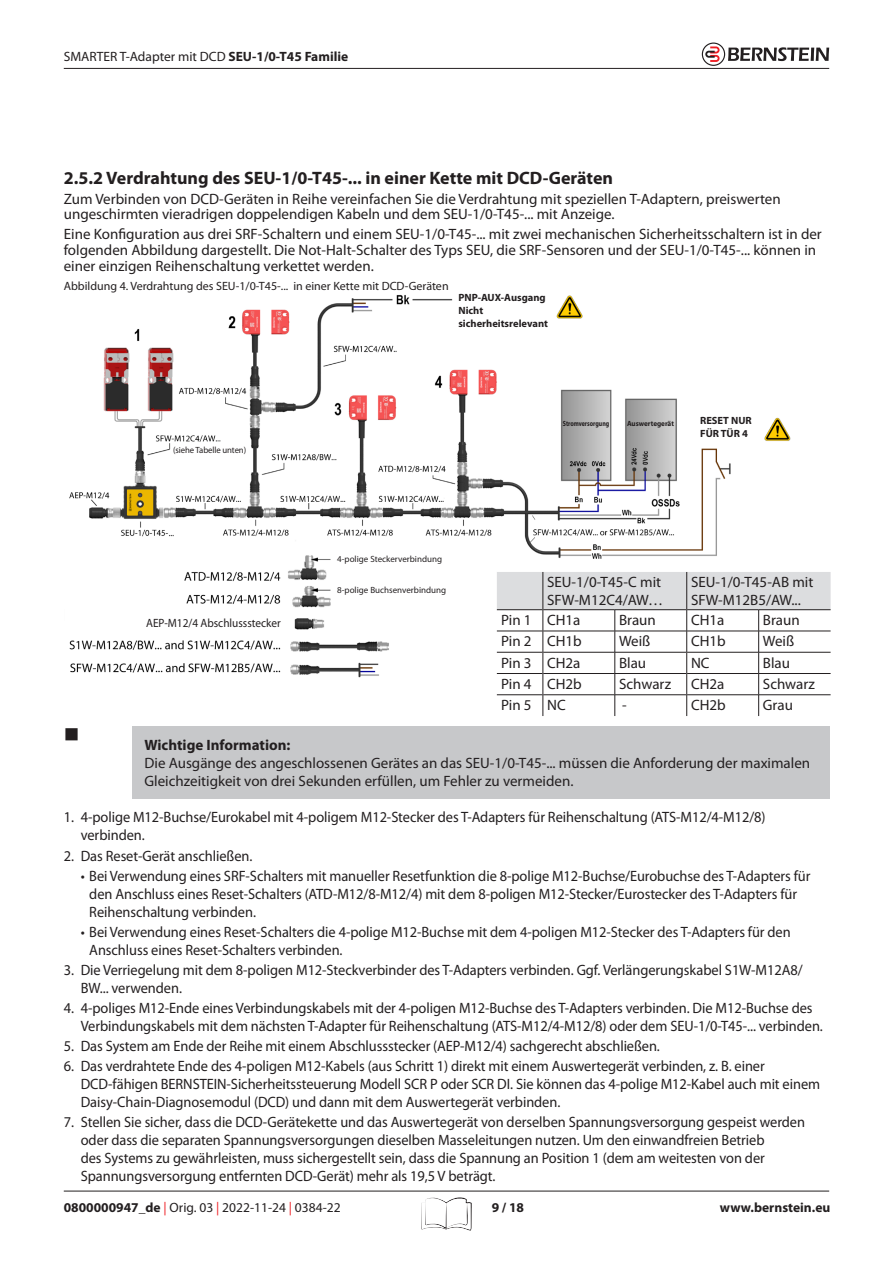
<style>
.page{position:relative;width:893px;height:1263px;background:#fff}
.page>*{position:absolute;margin:0;border:0;box-sizing:border-box;transform-origin:0 0}
.t1{font:21px "Wingdings";color:#231f20}
.t2{font:700 18px "Myriad Pro";color:#231f20}
.t3{font:15px/18px "Myriad Pro";letter-spacing:-.005em;color:#231f20;scale:.96 1}
.t4{font:15px/18px "Myriad Pro";letter-spacing:-.005em;color:#231f20}
.t5{font:700 15px "Myriad Pro";color:#231f20}
.t6{font:13.5px "Myriad Pro";color:#231f20}
.t7{font:700 13.5px "Myriad Pro";color:#231f20}
.t8{font:12px "Myriad Pro";color:#231f20}
.t9{font:12px "Myriad Pro";color:#231f20;scale:.94 1}
.t10{font:700 10.5px/12.6px "Myriad Pro";color:#231f20}
.t11{font:9px "Myriad Pro";color:#231f20}
.t12{font:700 7.5px "Myriad Pro";color:#231f20;scale:.79 1}
.t13{font:700 7.5px "Myriad Pro";color:#231f20;scale:.95 1}
.s1{font-weight:700}
.s2{color:#ee1d23}
</style>
<div class="page">
<hr style="left:64px;top:1191px;width:765px;height:1px;background:#231f20">
<hr style="left:64px;top:68px;width:765px;height:1px;background:#231f20">
<svg style="left:702px;top:43px;width:127px;height:23px"></svg>
<svg style="left:421px;top:1197px;width:51px;height:34px"></svg>
<div style="left:132px;top:726px;width:697px;height:73px;background:#c7c8ca"></div>
<img style="left:69px;top:295px;width:722px;height:383px">
<svg style="left:497px;top:572px;width:334px;height:144px"></svg>
<hr style="left:686px;top:572px;width:1px;height:38px;background:#231f20">
<div style="left:458px;top:293px;width:96px;height:39px;background:#fff"></div>
<div style="left:333px;top:547px;width:125px;height:24px;background:#fff"></div>
<div style="left:333px;top:579px;width:121px;height:20px;background:#fff"></div>
<div style="left:136px;top:616px;width:145px;height:13px;background:#fff"></div>
<p class="t6" style="left:64px;top:48px;width:286px">SMARTER T-Adapter mit DCD <span class="s1">SEU-1/0-T45 Familie</span></p>
<p class="t2" style="left:64px;top:166px;width:551px">2.5.2 Verdrahtung des SEU-1/0-T45-... in einer Kette mit DCD-Geräten</p>
<p class="t4" style="left:64px;top:190px;width:718px;line-height:15.8px">Zum Verbinden von DCD-Geräten in Reihe vereinfachen Sie die Verdrahtung mit speziellen T-Adaptern, preiswerten ungeschirmten vieradrigen doppelendigen Kabeln und dem SEU-1/0-T45-... mit Anzeige.</p>
<p class="t4" style="left:64px;top:226px;width:760px;line-height:15.8px">Eine Konfiguration aus drei SRF-Schaltern und einem SEU-1/0-T45-... mit zwei mechanischen Sicherheitsschaltern ist in der folgenden Abbildung dargestellt. Die Not-Halt-Schalter des Typs SEU, die SRF-Sensoren und der SEU-1/0-T45-... können in einer einzigen Reihenschaltung verkettet werden.</p>
<p class="t8" style="left:64px;top:278px;width:386px">Abbildung 4. Verdrahtung des SEU-1/0-T45-... in einer Kette mit DCD-Geräten</p>
<p class="t10" style="left:458px;top:291px;width:91px">PNP-AUX-Ausgang<br>Nicht sicherheitsrelevant</p>
<p class="t11" style="left:173px;top:445px;width:75px">(siehe Tabelle unten)</p>
<p class="t12" style="left:563px;top:418px;width:60px">Stromversorgung</p>
<p class="t13" style="left:627px;top:418px;width:51px">Auswertegerät</p>
<p class="t10" style="left:700px;top:414px;width:53px">RESET NUR<br>FÜR TÜR 4</p>
<p class="t9" style="left:146px;top:616px;width:145px">AEP-M12/4 Abschlussstecker</p>
<p class="t11" style="left:337px;top:554px;width:106px">4-polige Steckerverbindung</p>
<p class="t11" style="left:337px;top:584px;width:110px">8-polige Buchsenverbindung</p>
<p class="t4" style="left:547px;top:573px;width:118px">SEU-1/0-T45-C mit<br>SFW-M12C4/AW…</p>
<p class="t4" style="left:691px;top:573px;width:124px">SEU-1/0-T45-AB mit<br>SFW-M12B5/AW...</p>
<p class="t4" style="left:501px;top:611px;width:81px">Pin 1 CH1a</p>
<p class="t4" style="left:619px;top:611px;width:38px">Braun</p>
<p class="t4" style="left:691px;top:611px;width:35px">CH1a</p>
<p class="t4" style="left:763px;top:611px;width:38px">Braun</p>
<p class="t4" style="left:501px;top:632px;width:82px">Pin 2 CH1b</p>
<p class="t4" style="left:619px;top:632px;width:33px">Weiß</p>
<p class="t4" style="left:691px;top:632px;width:36px">CH1b</p>
<p class="t4" style="left:763px;top:632px;width:33px">Weiß</p>
<p class="t4" style="left:501px;top:653px;width:81px">Pin 3 CH2a</p>
<p class="t4" style="left:619px;top:653px;width:29px">Blau</p>
<p class="t4" style="left:691px;top:653px;width:20px">NC</p>
<p class="t4" style="left:763px;top:653px;width:29px">Blau</p>
<p class="t4" style="left:501px;top:675px;width:82px">Pin 4 CH2b</p>
<p class="t4" style="left:619px;top:675px;width:54px">Schwarz</p>
<p class="t4" style="left:691px;top:675px;width:35px">CH2a</p>
<p class="t4" style="left:763px;top:675px;width:54px">Schwarz</p>
<p class="t4" style="left:501px;top:696px;width:66px">Pin 5 NC</p>
<p class="t4" style="left:622px;top:696px;width:6px">-</p>
<p class="t4" style="left:691px;top:696px;width:36px">CH2b</p>
<p class="t4" style="left:763px;top:696px;width:32px">Grau</p>
<h1 class="t1" style="left:64px;top:723px;width:17px">■</h1>
<p class="t5" style="left:145px;top:735px;width:147px">Wichtige Information:</p>
<p class="t4" style="left:145px;top:754px;width:667px">Die Ausgänge des angeschlossenen Gerätes an das SEU-1/0-T45-... müssen die Anforderung der maximalen<br>Gleichzeitigkeit von drei Sekunden erfüllen, um Fehler zu vermeiden.</p>
<p class="t3" style="left:81px;top:808px;width:715px;text-indent:-17px">1. 4-polige M12-Buchse/Eurokabel mit 4-poligem M12-Stecker des T-Adapters für Reihenschaltung (ATS-M12/4-M12/8) verbinden.</p>
<p class="t3" style="left:64px;top:846px;width:198px">2. Das Reset-Gerät anschließen.</p>
<p class="t3" style="left:89px;top:866px;width:753px;text-indent:-9px">• Bei Verwendung eines SRF-Schalters mit manueller Resetfunktion die 8-polige M12-Buchse/Eurobuchse des T-Adapters für den Anschluss eines Reset-Schalters (ATD-M12/8-M12/4) mit dem 8-poligen M12-Stecker/Eurostecker des T-Adapters für<br>Reihenschaltung verbinden.</p>
<p class="t3" style="left:89px;top:922px;width:732px;text-indent:-9px">• Bei Verwendung eines Reset-Schalters die 4-polige M12-Buchse mit dem 4-poligen M12-Stecker des T-Adapters für den<br>Anschluss eines Reset-Schalters verbinden.</p>
<p class="t3" style="left:81px;top:961px;width:753px;text-indent:-17px">3. Die Verriegelung mit dem 8-poligen M12-Steckverbinder des T-Adapters verbinden. Ggf. Verlängerungskabel S1W-M12A8/<br>BW... verwenden.</p>
<p class="t3" style="left:81px;top:999px;width:774px;text-indent:-17px">4. 4-poliges M12-Ende eines Verbindungskabels mit der 4-poligen M12-Buchse des T-Adapters verbinden. Die M12-Buchse des<br>Verbindungskabels mit dem nächsten T-Adapter für Reihenschaltung (ATS-M12/4-M12/8) oder dem SEU-1/0-T45-... verbinden.</p>
<p class="t3" style="left:64px;top:1037px;width:622px">5. Das System am Ende der Reihe mit einem Abschlussstecker (AEP-M12/4) sachgerecht abschließen.</p>
<p class="t3" style="left:81px;top:1057px;width:772px;text-indent:-17px">6. Das verdrahtete Ende des 4-poligen M12-Kabels (aus Schritt 1) direkt mit einem Auswertegerät verbinden, z. B. einer<br>DCD-fähigen BERNSTEIN-Sicherheitssteuerung Modell SCR P oder SCR DI. Sie können das 4-polige M12-Kabel auch mit einem<br>Daisy-Chain-Diagnosemodul (DCD) und dann mit dem Auswertegerät verbinden.</p>
<p class="t3" style="left:81px;top:1113px;width:756px;text-indent:-17px">7. Stellen Sie sicher, dass die DCD-Gerätekette und das Auswertegerät von derselben Spannungsversorgung gespeist werden oder dass die separaten Spannungsversorgungen dieselben Masseleitungen nutzen. Um den einwandfreien Betrieb<br>des Systems zu gewährleisten, muss sichergestellt sein, dass die Spannung an Position 1 (dem am weitesten von der Spannungsversorgung entfernten DCD-Gerät) mehr als 19,5 V beträgt.</p>
<p class="t6" style="left:64px;top:1199px;width:278px"><span class="s1">0800000947_de</span> <span class="s2">|</span> Orig. 03 <span class="s2">|</span> 2022-11-24 <span class="s2">|</span> 0384-22</p>
<p class="t7" style="left:492px;top:1198px;width:34px">9 / 18</p>
<p class="t7" style="left:720px;top:1198px;width:112px">www.bernstein.eu</p>
</div>
